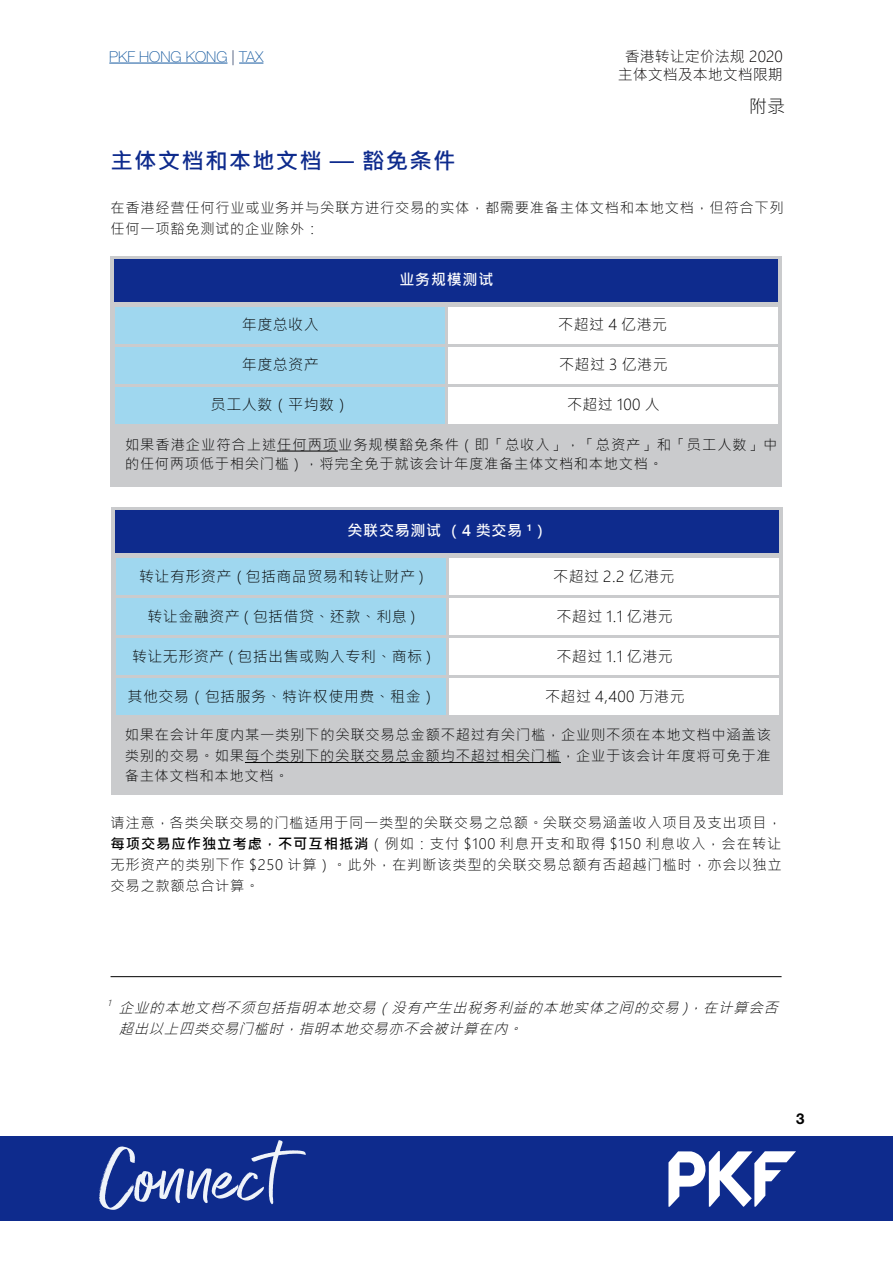
<style>
.page{position:relative;width:893px;height:1263px;background:#fff}
.page>*{position:absolute;margin:0;border:0;box-sizing:border-box;transform-origin:0 0}
.t1{font:81px "Exceptional Alt";color:#eff3f9}
.t2{font:700 22.5px "Microsoft Jheng Hei";letter-spacing:.05em;color:#0e2b8d}
.t3{font:300 18px "Microsoft Jheng Hei";color:#000}
.t4{font:300 15px "Microsoft Jheng Hei";letter-spacing:.03em;color:#000}
.t5{font:300 15px/18px "Microsoft Jheng Hei";color:#040000;text-align:center}
.t6{font:700 15px "Microsoft Jheng Hei";letter-spacing:.05em;color:#fff}
.t7{font:100 15px "Helvetica Neue LT Pro";color:#15599f}
.t8{font:700 15px "Helvetica Neue LT Std";color:#000}
.t9{font:300 14.25px/21px "Microsoft Jheng Hei";letter-spacing:.055em;color:#000}
.t10{font:italic 300 14.25px/21px "Microsoft Jheng Hei";color:#000}
.t11{font:italic 300 8.25px "Microsoft Jheng Hei";color:#000}
.s1{color:#001845}
.s2{font-family:"Helvetica Neue LT Std";font-weight:500}
.s3{font-weight:700}
</style>
<div class="page">
<div style="left:0;top:1136px;width:893px;height:84px;background:#0e2b8d"></div>
<hr style="left:109px;top:63px;width:118px;height:1px;background:#15599f">
<svg style="left:239px;top:63px;width:24px;height:1px"></svg>
<svg style="left:668px;top:1151px;width:128px;height:56px"></svg>
<div style="left:111px;top:256px;width:671px;height:230px;background:#cacbcd"></div>
<div style="left:116px;top:307px;width:329px;height:36px;background:#9fd7ef"></div>
<div style="left:114px;top:259px;width:664px;height:43px;background:#0e2b8d"></div>
<div style="left:116px;top:347px;width:329px;height:37px;background:#9fd7ef"></div>
<div style="left:116px;top:387px;width:329px;height:37px;background:#9fd7ef"></div>
<div style="left:448px;top:307px;width:330px;height:36px;background:#fff"></div>
<div style="left:448px;top:347px;width:330px;height:37px;background:#fff"></div>
<div style="left:448px;top:387px;width:330px;height:37px;background:#fff"></div>
<hr style="left:277px;top:451px;width:61px;height:1px;background:#000">
<div style="left:112px;top:507px;width:671px;height:288px;background:#cacbcd"></div>
<div style="left:117px;top:558px;width:329px;height:37px;background:#9fd7ef"></div>
<div style="left:115px;top:510px;width:664px;height:43px;background:#0e2b8d"></div>
<div style="left:117px;top:598px;width:329px;height:37px;background:#9fd7ef"></div>
<div style="left:117px;top:638px;width:329px;height:37px;background:#9fd7ef"></div>
<div style="left:450px;top:558px;width:329px;height:37px;background:#fff"></div>
<div style="left:450px;top:598px;width:329px;height:37px;background:#fff"></div>
<div style="left:450px;top:638px;width:329px;height:37px;background:#fff"></div>
<hr style="left:245px;top:762px;width:316px;height:1px;background:#000">
<div style="left:117px;top:678px;width:329px;height:37px;background:#9fd7ef"></div>
<div style="left:450px;top:678px;width:329px;height:37px;background:#fff"></div>
<hr style="left:111px;top:976px;width:671px;height:1px;background:#000">
<p class="t7" style="left:109px;top:48px;width:156px">PKF HONG KONG <span class="s1">|</span> TAX</p>
<p class="t5" style="left:618px;top:47px;width:167px">香港转让定价法规 2020主体文档及本地文档限期</p>
<h2 class="t2" style="left:111px;top:146px;width:346px">主体文档和本地文档 — 豁免条件</h2>
<p class="t3" style="left:749px;top:95px;width:38px">附录</p>
<p class="t9" style="left:111px;top:197px;width:675px">在香港经营任何行业或业务并与关联方进行交易的实体，都需要准备主体文档和本地文档，但符合下列任何一项豁免测试的企业除外：</p>
<p class="t6" style="left:400px;top:270px;width:95px">业务规模测试</p>
<p class="t4" style="left:242px;top:315px;width:78px">年度总收入</p>
<p class="t4" style="left:242px;top:355px;width:78px">年度总资产</p>
<p class="t4" style="left:211px;top:395px;width:140px">员工人数（平均数）</p>
<p class="t4" style="left:558px;top:315px;width:110px">不超过 4 亿港元</p>
<p class="t4" style="left:559px;top:355px;width:110px">不超过 3 亿港元</p>
<p class="t4" style="left:567px;top:395px;width:94px">不超过 100 人</p>
<p class="t9" style="left:125px;top:435px;width:654px;line-height:19.5px">如果香港企业符合上述任何两项业务规模豁免条件（即「总收入」，「总资产」和「员工人数」中的任何两项低于相关门槛），将完全免于就该会计年度准备主体文档和本地文档。</p>
<p class="t6" style="left:347px;top:521px;width:202px">关联交易测试 （4 类交易 <span class="s2">1</span>）</p>
<p class="t4" style="left:139px;top:567px;width:286px">转让有形资产 ( 包括商品贸易和转让财产 )</p>
<p class="t4" style="left:147px;top:607px;width:270px">转让金融资产 ( 包括借贷、还款、利息 )</p>
<p class="t4" style="left:132px;top:647px;width:300px">转让无形资产 ( 包括出售或购入专利、商标 )</p>
<p class="t4" style="left:553px;top:567px;width:123px">不超过 2.2 亿港元</p>
<p class="t4" style="left:556px;top:607px;width:118px">不超过 1.1 亿港元</p>
<p class="t4" style="left:556px;top:647px;width:118px">不超过 1.1 亿港元</p>
<p class="t4" style="left:128px;top:687px;width:310px">其他交易（包括服务、特许权使用费、租金）</p>
<p class="t4" style="left:545px;top:687px;width:141px">不超过 4,400 万港元</p>
<p class="t9" style="left:125px;top:724px;width:648px">如果在会计年度内某一类别下的关联交易总金额不超过有关门槛，企业则不须在本地文档中涵盖该类别的交易。如果每个类别下的关联交易总金额均不超过相关门槛，企业于该会计年度将可免于准</p>
<p class="t9" style="left:125px;top:765px;width:165px">备主体文档和本地文档。</p>
<p class="t9" style="left:111px;top:812px;width:673px;text-align:justify">请注意，各类关联交易的门槛适用于同一类型的关联交易之总额。关联交易涵盖收入项目及支出项目，<span class="s3">每项交易应作独立考虑，不可互相抵消</span>（例如：支付 $100 利息开支和取得 $150 利息收入，会在转让无形资产的类别下作 $250 计算）。此外，在判断该类型的关联交易总额有否超越门槛时，亦会以独立交易之款额总合计算。</p>
<p class="t11" style="left:108px;top:997px;width:8px">1</p>
<p class="t10" style="left:119px;top:997px;width:665px">企业的本地文档不须包括指明本地交易（没有产生出税务利益的本地实体之间的交易 )，在计算会否超出以上四类交易门槛时，指明本地交易亦不会被计算在内。</p>
<h1 class="t1" style="left:100px;top:1118px;width:184px">Connect</h1>
<p class="t8" style="left:796px;top:1110px;width:10px">3</p>
</div>
